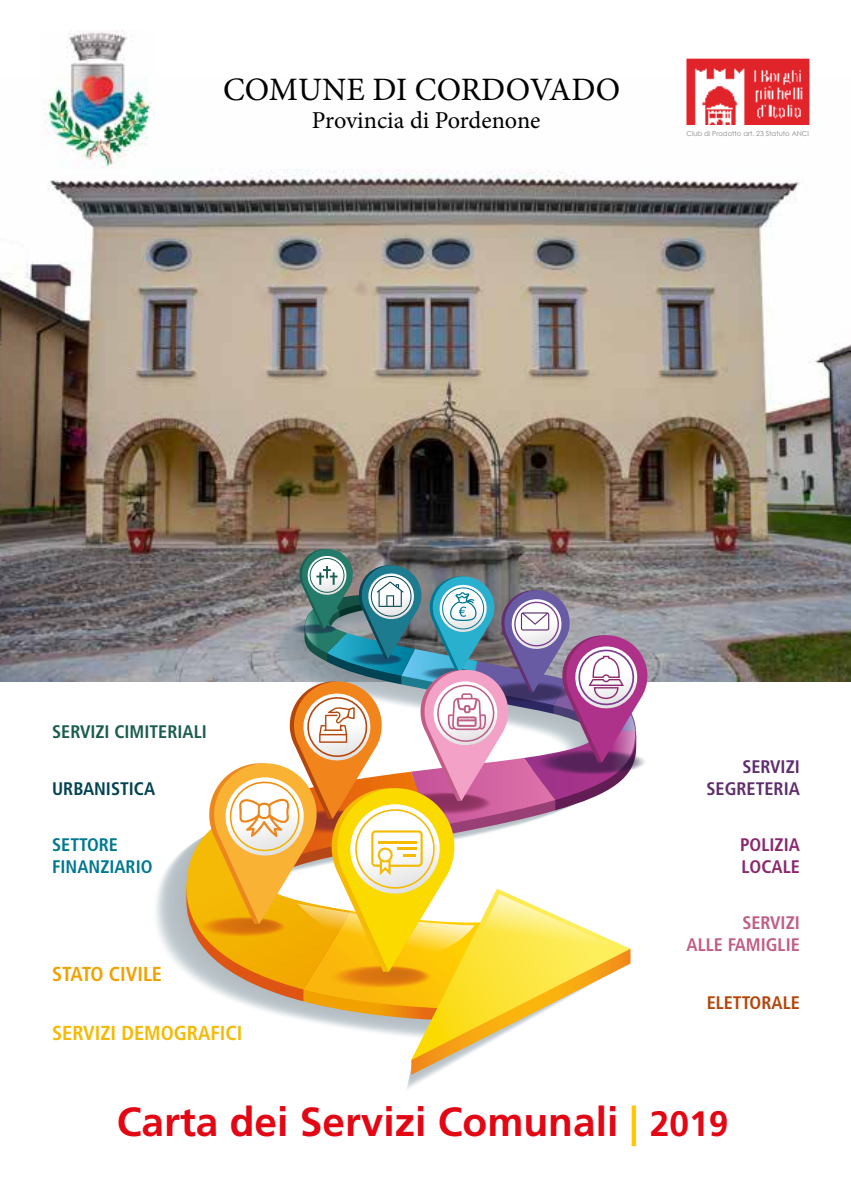
<style>
.page{position:relative;width:851px;height:1191px;background:#fff}
.page>*{position:absolute;margin:0;border:0;box-sizing:border-box;transform-origin:0 0}
.t1{font:700 40.6px "Frutiger LT Std";color:#e30613}
.t2{font:32.6px "Minion Pro";color:#000}
.t3{font:24.2px "Minion Pro";letter-spacing:-.005em;color:#000}
.t4{font:700 condensed 20.2px "Frutiger LT Std";color:#f5ba05}
.t5{font:700 condensed 20.2px "Frutiger LT Std";color:#f0a200}
.t6{font:700 condensed 18.2px/21.8px "Frutiger LT Std";color:#c05e87;text-align:right}
.t7{font:700 condensed 18.2px/21.8px "Frutiger LT Std";color:#007891}
.t8{font:700 condensed 18.2px "Frutiger LT Std";color:#1b5d4f}
.t9{font:700 condensed 18.2px "Frutiger LT Std";color:#5f2e6d}
.t10{font:700 condensed 18.2px/21.8px "Frutiger LT Std";color:#8b286d}
.t11{font:700 condensed 18.2px "Frutiger LT Std";color:#024353}
.t12{font:700 condensed 18.2px "Frutiger LT Std";color:#b3460b}
.t13{font:7px "Century Gothic";color:#878787}
.s1{color:#fec700}
.s2{font-size:35.4px}
</style>
<div class="page">
<img style="left:0;top:78px;width:850px;height:604px">
<img style="left:42px;top:30px;width:112px;height:139px">
<img style="left:686px;top:59px;width:122px;height:66px">
<img style="left:186px;top:546px;width:463px;height:528px">
<h2 class="t2" style="left:223px;top:67px;width:399px">COMUNE DI CORDOVADO</h2>
<h3 class="t3" style="left:312px;top:104px;width:230px">Provincia di Pordenone</h3>
<p class="t13" style="left:686px;top:128px;width:124px">Club di Prodotto art. 23 Statuto ANCI</p>
<h3 class="t8" style="left:52px;top:721px;width:156px">SERVIZI CIMITERIALI</h3>
<h3 class="t9" style="left:742px;top:755px;width:59px">SERVIZI</h3>
<h3 class="t11" style="left:52px;top:777px;width:104px">URBANISTICA</h3>
<h3 class="t9" style="left:706px;top:777px;width:95px">SEGRETERIA</h3>
<h3 class="t7" style="left:52px;top:834px;width:102px">SETTORE<br>FINANZIARIO</h3>
<h3 class="t5" style="left:52px;top:962px;width:111px">STATO CIVILE</h3>
<h3 class="t4" style="left:52px;top:1021px;width:192px">SERVIZI DEMOGRAFICI</h3>
<h3 class="t10" style="left:740px;top:833px;width:61px">POLIZIA<br>LOCALE</h3>
<h3 class="t6" style="left:686px;top:911px;width:115px">SERVIZI<br>ALLE FAMIGLIE</h3>
<h3 class="t12" style="left:706px;top:991px;width:95px">ELETTORALE</h3>
<h1 class="t1" style="left:117px;top:1098px;width:613px">Carta dei Servizi Comunali <span class="s1">|</span> <span class="s2">2019</span></h1>
</div>
